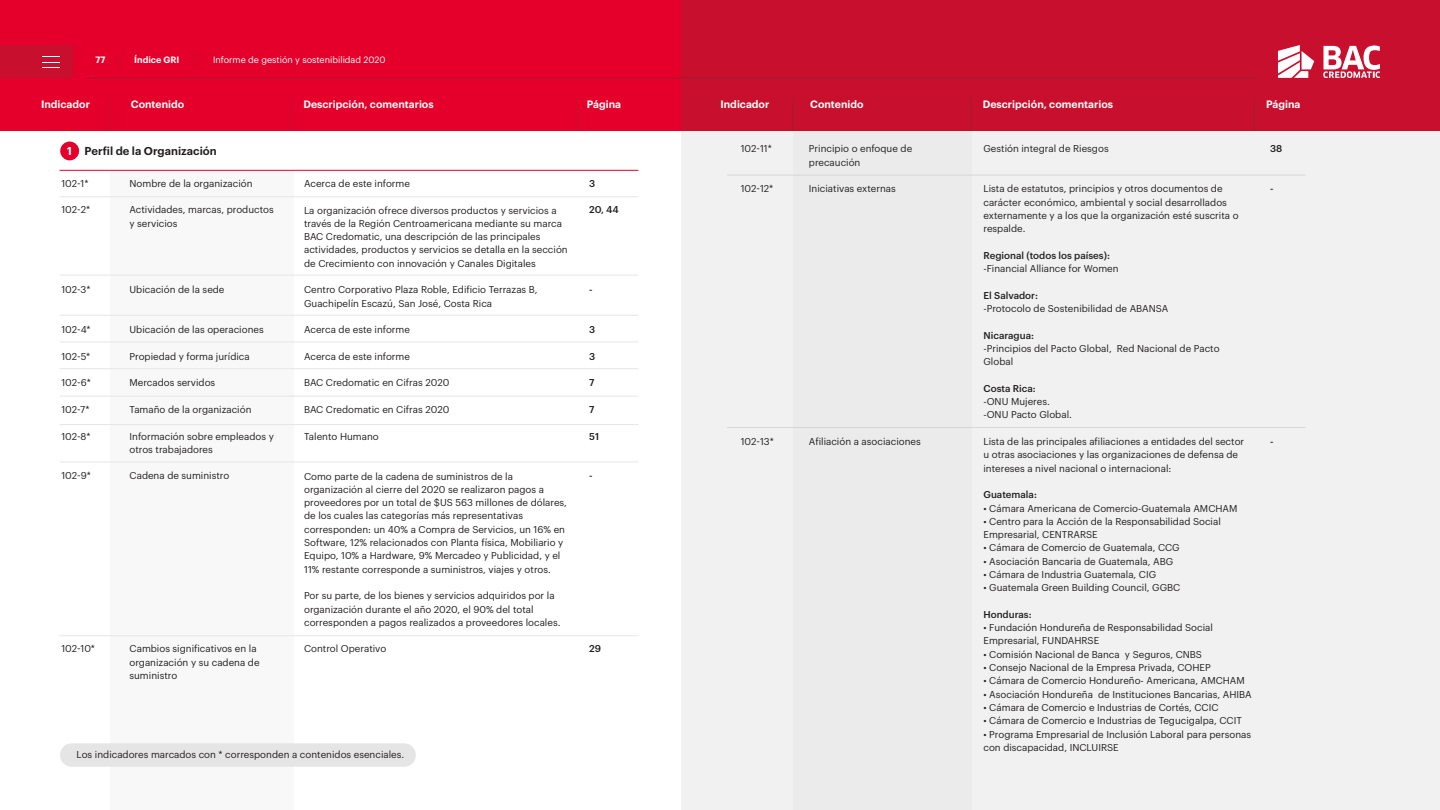
<style>
.page{position:relative;width:1440px;height:810px;background:#fff}
.page>*{position:absolute;margin:0;border:0;box-sizing:border-box;transform-origin:0 0}
.t1{font:600 11.25px "Graphik";color:#231f20}
.t2{font:600 10.5px "Graphik";color:#fff}
.t3{font:9.75px/13.3px "Graphik";color:#231f20}
.t4{font:500 9.75px "Graphik";color:#231f20}
.t5{font:9px "Graphik";color:#fff}
.t6{font:600 9px "Graphik";color:#fff}
.s1{color:#fff}
</style>
<div class="page">
<div style="left:681px;top:0;width:758px;height:810px;background:#f1f1f2"></div>
<div style="left:0;top:0;width:1440px;height:131px;background:#e4002b"></div>
<div style="left:110px;top:170px;width:183px;height:640px;background:#f8f8f8"></div>
<div style="left:793px;top:131px;width:179px;height:679px;background:#e6e6e6"></div>
<hr style="left:60px;top:170px;width:578px;height:1px;background:#e4002b">
<div style="left:681px;top:0;width:759px;height:131px;background:#c8102e"></div>
<hr style="left:727px;top:427px;width:579px;height:1px;background:#bebebe">
<hr style="left:727px;top:175px;width:579px;height:1px;background:#bebebe">
<hr style="left:60px;top:197px;width:578px;height:1px;background:#e6e6e6">
<hr style="left:60px;top:275px;width:578px;height:1px;background:#e6e6e6">
<hr style="left:60px;top:315px;width:578px;height:1px;background:#e6e6e6">
<hr style="left:60px;top:342px;width:578px;height:1px;background:#e6e6e6">
<hr style="left:60px;top:368px;width:578px;height:1px;background:#e6e6e6">
<hr style="left:60px;top:396px;width:578px;height:1px;background:#e6e6e6">
<hr style="left:60px;top:424px;width:578px;height:1px;background:#e6e6e6">
<hr style="left:60px;top:462px;width:578px;height:1px;background:#e6e6e6">
<hr style="left:60px;top:636px;width:578px;height:1px;background:#e6e6e6">
<div style="left:60px;top:142px;width:19px;height:18px;background:#e4002b;border-radius:50%"></div>
<hr style="left:110px;top:98px;width:1px;height:33px;background:#c8102e">
<hr style="left:291px;top:98px;width:1px;height:33px;background:#c8102e">
<hr style="left:577px;top:98px;width:1px;height:33px;background:#c8102e">
<hr style="left:793px;top:98px;width:1px;height:33px;background:#a6192e">
<hr style="left:971px;top:98px;width:1px;height:33px;background:#a6192e">
<hr style="left:1254px;top:98px;width:1px;height:33px;background:#a6192e">
<div style="left:60px;top:743px;width:356px;height:24px;background:#e6e5e5;border-radius:12px"></div>
<svg style="left:1323px;top:46px;width:57px;height:32px"></svg>
<svg style="left:1278px;top:45px;width:36px;height:33px"></svg>
<hr style="left:88px;top:78px;width:1168px;height:1px;background:#a6192e">
<svg style="left:118px;top:52px;width:1px;height:15px"></svg>
<svg style="left:195px;top:52px;width:1px;height:15px"></svg>
<div style="left:0;top:45px;width:73px;height:33px;background:#c8102e"></div>
<svg style="left:43px;top:56px;width:17px;height:12px"></svg>
<p class="t6" style="left:95px;top:53px;width:12px">77</p>
<p class="t6" style="left:134px;top:53px;width:47px">Índice GRI</p>
<p class="t5" style="left:213px;top:53px;width:174px">Informe de gestión y sostenibilidad 2020</p>
<p class="t2" style="left:41px;top:96px;width:50px">Indicador</p>
<p class="t2" style="left:131px;top:96px;width:55px">Contenido</p>
<p class="t2" style="left:303px;top:96px;width:132px">Descripción, comentarios</p>
<p class="t2" style="left:587px;top:96px;width:36px">Página</p>
<p class="t1" style="left:67px;top:143px;width:151px"><span class="s1">1</span> Perfil de la Organización</p>
<p class="t3" style="left:304px;top:176px;width:107px">Acerca de este informe</p>
<p class="t3" style="left:304px;top:203px;width:265px">La organización ofrece diversos productos y servicios a través de la Región Centroamericana mediante su marca BAC Credomatic, una descripción de las principales actividades, productos y servicios se detalla en la sección de Crecimiento con innovación y Canales Digitales</p>
<p class="t3" style="left:304px;top:282px;width:235px">Centro Corporativo Plaza Roble, Edificio Terrazas B,<br>Guachipelín Escazú, San José, Costa Rica</p>
<p class="t3" style="left:304px;top:322px;width:107px">Acerca de este informe</p>
<p class="t3" style="left:304px;top:349px;width:107px">Acerca de este informe</p>
<p class="t3" style="left:304px;top:375px;width:147px">BAC Credomatic en Cifras 2020</p>
<p class="t3" style="left:304px;top:402px;width:147px">BAC Credomatic en Cifras 2020</p>
<p class="t3" style="left:304px;top:429px;width:76px">Talento Humano</p>
<p class="t3" style="left:304px;top:469px;width:264px">Como parte de la cadena de suministros de la organización al cierre del 2020 se realizaron pagos a proveedores por un total de $US 563 millones de dólares, de los cuales las categorías más representativas corresponden: un 40% a Compra de Servicios, un 16% en Software, 12% relacionados con Planta física, Mobiliario y Equipo, 10% a Hardware, 9% Mercadeo y Publicidad, y el 11% restante corresponde a suministros, viajes y otros.</p>
<p class="t3" style="left:304px;top:588px;width:258px">Por su parte, de los bienes y servicios adquiridos por la organización durante el año 2020, el 90% del total corresponden a pagos realizados a proveedores locales.</p>
<p class="t3" style="left:304px;top:641px;width:84px">Control Operativo</p>
<p class="t3" style="left:130px;top:176px;width:125px">Nombre de la organización</p>
<p class="t3" style="left:130px;top:202px;width:146px">Actividades, marcas, productos y servicios</p>
<p class="t3" style="left:61px;top:176px;width:29px">102-1*</p>
<p class="t3" style="left:61px;top:202px;width:30px">102-2*</p>
<p class="t4" style="left:589px;top:176px;width:8px">3</p>
<p class="t4" style="left:589px;top:202px;width:31px">20, 44</p>
<p class="t3" style="left:130px;top:282px;width:97px">Ubicación de la sede</p>
<p class="t3" style="left:130px;top:322px;width:136px">Ubicación de las operaciones</p>
<p class="t3" style="left:130px;top:349px;width:122px">Propiedad y forma jurídica</p>
<p class="t3" style="left:130px;top:375px;width:87px">Mercados servidos</p>
<p class="t3" style="left:130px;top:402px;width:124px">Tamaño de la organización</p>
<p class="t3" style="left:130px;top:429px;width:146px">Información sobre empleados y otros trabajadores</p>
<p class="t3" style="left:130px;top:468px;width:101px">Cadena de suministro</p>
<p class="t3" style="left:61px;top:282px;width:31px">102-3*</p>
<p class="t3" style="left:61px;top:322px;width:31px">102-4*</p>
<p class="t3" style="left:61px;top:349px;width:31px">102-5*</p>
<p class="t3" style="left:61px;top:375px;width:31px">102-6*</p>
<p class="t3" style="left:61px;top:402px;width:30px">102-7*</p>
<p class="t3" style="left:61px;top:429px;width:31px">102-8*</p>
<p class="t3" style="left:61px;top:468px;width:31px">102-9*</p>
<p class="t4" style="left:589px;top:282px;width:5px">-</p>
<p class="t4" style="left:589px;top:322px;width:8px">3</p>
<p class="t4" style="left:589px;top:349px;width:8px">3</p>
<p class="t4" style="left:589px;top:375px;width:7px">7</p>
<p class="t4" style="left:589px;top:402px;width:7px">7</p>
<p class="t4" style="left:589px;top:429px;width:11px">51</p>
<p class="t4" style="left:589px;top:468px;width:5px">-</p>
<p class="t3" style="left:130px;top:641px;width:132px">Cambios significativos en la organización y su cadena de suministro</p>
<p class="t3" style="left:61px;top:641px;width:35px">102-10*</p>
<p class="t4" style="left:589px;top:641px;width:13px">29</p>
<p class="t3" style="left:77px;top:747px;width:329px">Los indicadores marcados con * corresponden a contenidos esenciales.</p>
<p class="t2" style="left:720px;top:96px;width:50px">Indicador</p>
<p class="t2" style="left:810px;top:96px;width:55px">Contenido</p>
<p class="t2" style="left:983px;top:96px;width:132px">Descripción, comentarios</p>
<p class="t2" style="left:1266px;top:96px;width:36px">Página</p>
<p class="t3" style="left:741px;top:141px;width:33px">102-11*</p>
<p class="t3" style="left:741px;top:181px;width:34px">102-12*</p>
<p class="t3" style="left:809px;top:141px;width:105px">Principio o enfoque de precaución</p>
<p class="t3" style="left:809px;top:181px;width:88px">Iniciativas externas</p>
<p class="t3" style="left:741px;top:434px;width:35px">102-13*</p>
<p class="t3" style="left:809px;top:434px;width:113px">Afiliación a asociaciones</p>
<p class="t3" style="left:984px;top:141px;width:127px">Gestión integral de Riesgos</p>
<p class="t3" style="left:984px;top:181px;width:257px">Lista de estatutos, principios y otros documentos de carácter económico, ambiental y social desarrollados externamente y a los que la organización esté suscrita o respalde.</p>
<p class="t4" style="left:984px;top:248px;width:128px">Regional (todos los países):</p>
<p class="t3" style="left:984px;top:261px;width:137px">-Financial Alliance for Women</p>
<p class="t4" style="left:984px;top:288px;width:56px">El Salvador:</p>
<p class="t3" style="left:984px;top:301px;width:186px">-Protocolo de Sostenibilidad de ABANSA</p>
<p class="t4" style="left:984px;top:328px;width:52px">Nicaragua:</p>
<p class="t3" style="left:984px;top:341px;width:238px">-Principios del Pacto Global, Red Nacional de Pacto<br>Global</p>
<p class="t4" style="left:984px;top:381px;width:54px">Costa Rica:</p>
<p class="t3" style="left:984px;top:394px;width:90px">-ONU Mujeres. -ONU Pacto Global.</p>
<p class="t3" style="left:984px;top:434px;width:262px">Lista de las principales afiliaciones a entidades del sector u otras asociaciones y las organizaciones de defensa de intereses a nivel nacional o internacional:</p>
<p class="t4" style="left:984px;top:487px;width:55px">Guatemala:</p>
<p class="t3" style="left:984px;top:501px;width:255px">• Cámara Americana de Comercio-Guatemala AMCHAM</p>
<p class="t3" style="left:984px;top:514px;width:239px">• Centro para la Acción de la Responsabilidad Social<br>Empresarial, CENTRARSE</p>
<p class="t3" style="left:984px;top:540px;width:198px">• Cámara de Comercio de Guatemala, CCG</p>
<p class="t3" style="left:984px;top:554px;width:191px">• Asociación Bancaria de Guatemala, ABG</p>
<p class="t3" style="left:984px;top:567px;width:174px">• Cámara de Industria Guatemala, CIG</p>
<p class="t3" style="left:984px;top:580px;width:198px">• Guatemala Green Building Council, GGBC</p>
<p class="t4" style="left:984px;top:607px;width:50px">Honduras:</p>
<p class="t3" style="left:984px;top:620px;width:231px">• Fundación Hondureña de Responsabilidad Social<br>Empresarial, FUNDAHRSE</p>
<p class="t3" style="left:984px;top:647px;width:220px">• Comisión Nacional de Banca y Seguros, CNBS</p>
<p class="t3" style="left:984px;top:660px;width:229px">• Consejo Nacional de la Empresa Privada, COHEP</p>
<p class="t3" style="left:984px;top:673px;width:263px">• Cámara de Comercio Hondureño- Americana, AMCHAM</p>
<p class="t3" style="left:984px;top:687px;width:270px">• Asociación Hondureña de Instituciones Bancarias, AHIBA</p>
<p class="t3" style="left:984px;top:700px;width:237px">• Cámara de Comercio e Industrias de Cortés, CCIC</p>
<p class="t3" style="left:984px;top:713px;width:260px">• Cámara de Comercio e Industrias de Tegucigalpa, CCIT</p>
<p class="t3" style="left:984px;top:727px;width:269px">• Programa Empresarial de Inclusión Laboral para personas con discapacidad, INCLUIRSE</p>
<p class="t4" style="left:1270px;top:141px;width:14px">38</p>
<p class="t4" style="left:1270px;top:181px;width:5px">-</p>
<p class="t4" style="left:1270px;top:434px;width:5px">-</p>
</div>
